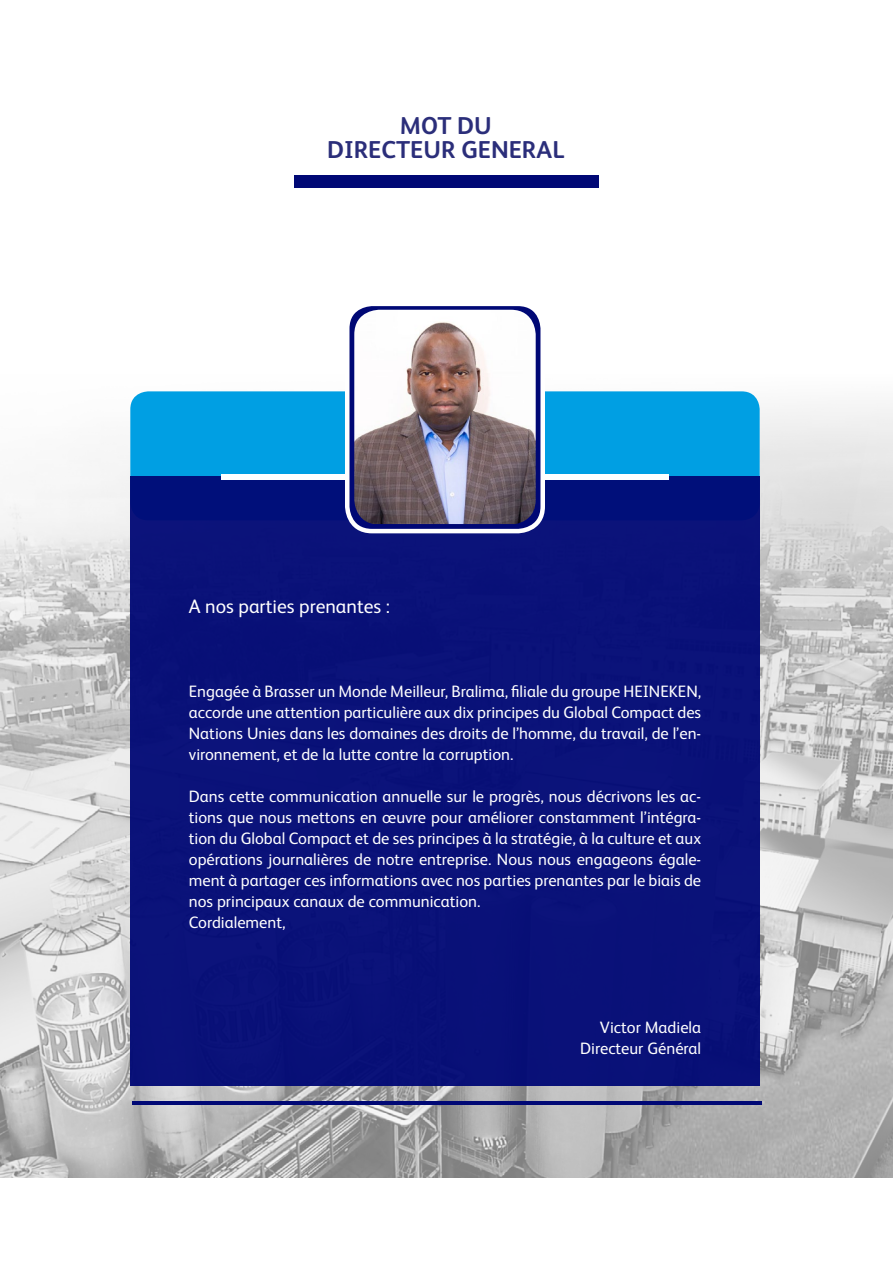
<style>
.page{position:relative;width:893px;height:1263px;background:#fff}
.page>*{position:absolute;margin:0;border:0;box-sizing:border-box;transform-origin:0 0}
.t1{font:700 24.45px "HEINEKEN Core";color:#2b2e7a}
.t2{font:19.5px "HEINEKEN Core";color:#fff}
.t3{font:16.5px/21px "HEINEKEN Core";color:#fff;text-align:justify}
</style>
<div class="page">
<img style="left:0;top:391px;width:893px;height:787px">
<div style="left:130px;top:391px;width:630px;height:129px;background:#009fe3;border-radius:18px"></div>
<div style="left:130px;top:477px;width:630px;height:609px;background:#0a1279"></div>
<hr style="left:132px;top:1101px;width:629px;height:3px;background:#000875">
<div style="left:221px;top:474px;width:448px;height:6px;background:#fff"></div>
<div style="left:347px;top:304px;width:196px;height:227px;background:#000875;border-radius:25px"></div>
<div style="left:345px;top:302px;width:200px;height:231px;border:4px solid #fff;border-radius:25px"></div>
<img style="left:354px;top:310px;width:182px;height:214px">
<div style="left:294px;top:176px;width:305px;height:12px;background:#000875"></div>
<p class="t1" style="left:400px;top:109px;width:94px">MOT DU</p>
<p class="t1" style="left:327px;top:132px;width:239px">DIRECTEUR GENERAL</p>
<p class="t2" style="left:189px;top:593px;width:203px">A nos parties prenantes :</p>
<p class="t3" style="left:189px;top:680px;width:514px">Engagée à Brasser un Monde Meilleur, Bralima, filiale du groupe HEINEKEN, accorde une attention particulière aux dix principes du Global Compact des Nations Unies dans les domaines des droits de l’homme, du travail, de l’en&shy;vironnement, et de la lutte contre la corruption.</p>
<p class="t3" style="left:189px;top:785px;width:514px">Dans cette communication annuelle sur le progrès, nous décrivons les ac&shy;tions que nous mettons en œuvre pour améliorer constamment l’intégra&shy;tion du Global Compact et de ses principes à la stratégie, à la culture et aux opérations journalières de notre entreprise. Nous nous engageons égale&shy;ment à partager ces informations avec nos parties prenantes par le biais de nos principaux canaux de communication.</p>
<p class="t3" style="left:189px;top:911px;width:98px">Cordialement,</p>
<p class="t3" style="left:600px;top:1016px;width:103px">Victor Madiela</p>
<p class="t3" style="left:580px;top:1037px;width:122px">Directeur Général</p>
</div>
